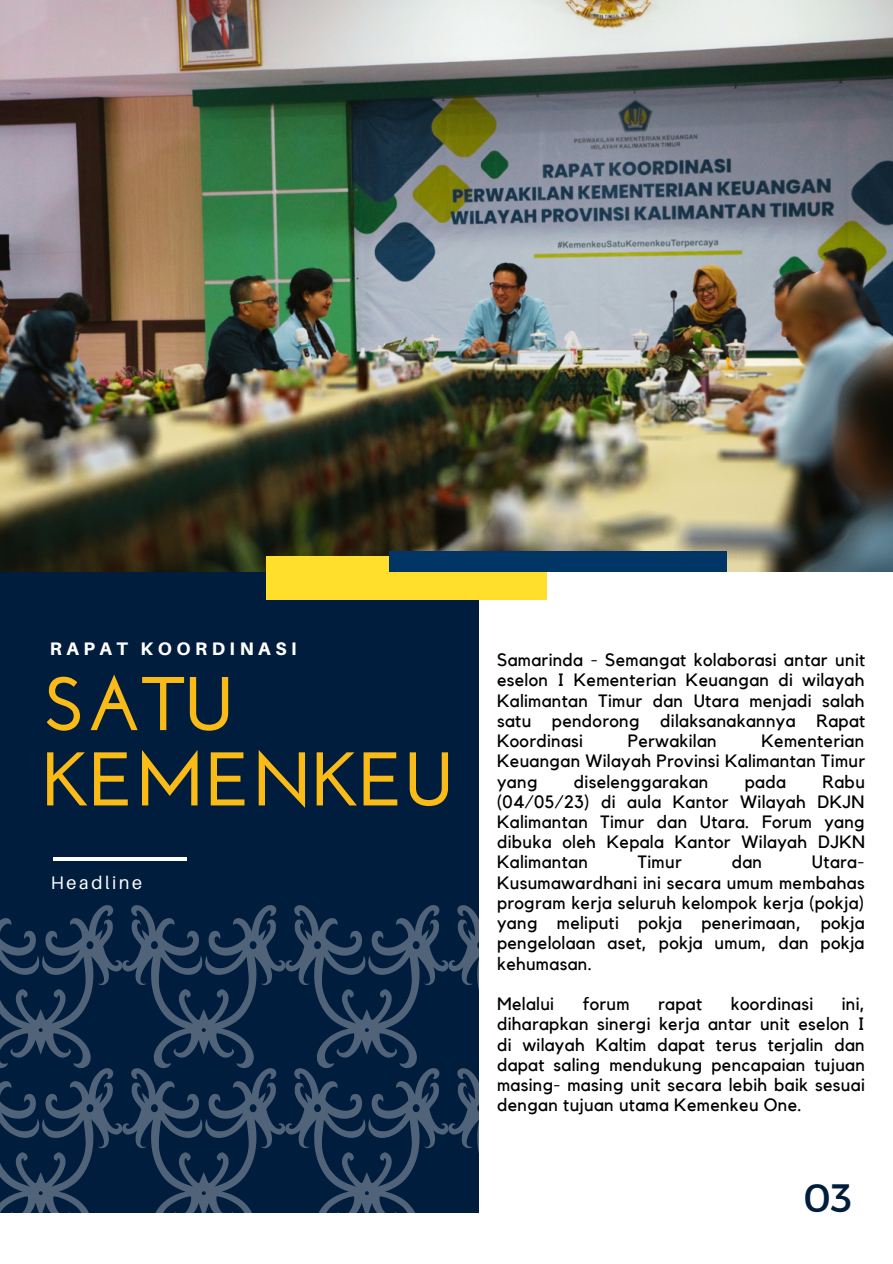
<style>
.page{position:relative;width:893px;height:1264px;background:#fff}
.page>*{position:absolute;margin:0;border:0;box-sizing:border-box;transform-origin:0 0}
.t1{font:700 75.9px/75.3px "Josefin Sans";color:#fabb17}
.t2{font:39.6px "Montserrat";color:#001d3d}
.t3{font:800 18.15px "Aileron";letter-spacing:.25em;color:#fff}
.t4{font:18.15px "Aileron";letter-spacing:.14em;color:#fff}
.t5{font:17.85px/20.2px "Kollektif";letter-spacing:.02em;color:#000;text-align:justify}
</style>
<div class="page">
<div style="left:0;top:567px;width:479px;height:645px;background:#001d3d"></div>
<img style="left:0;top:0;width:892px;height:571px">
<hr style="left:53px;top:857px;width:133px;height:4px;background:#fff">
<svg style="left:0;top:905px;width:479px;height:308px"></svg>
<div style="left:266px;top:556px;width:280px;height:44px;background:#ffdf2b"></div>
<div style="left:389px;top:551px;width:337px;height:20px;background:#003566"></div>
<p class="t3" style="left:50px;top:637px;width:248px">RAPAT KOORDINASI</p>
<p class="t1" style="left:43px;top:673px;width:411px">SATU<br>KEMENKEU</p>
<p class="t4" style="left:51px;top:871px;width:93px">Headline</p>
<p class="t5" style="left:497px;top:650px;width:369px">Samarinda - Semangat kolaborasi antar unit eselon I Kementerian Keuangan di wilayah Kalimantan Timur dan Utara menjadi salah satu pendorong dilaksanakannya Rapat Koordinasi</p>
<p class="t5" style="left:627px;top:731px;width:91px">Perwakilan</p>
<p class="t5" style="left:497px;top:731px;width:369px;text-indent:264px">Kementerian Keuangan Wilayah Provinsi Kalimantan Timur yang</p>
<p class="t5" style="left:497px;top:771px;width:369px;text-indent:325px">Rabu (04/05/23) di aula Kantor Wilayah DKJN Kalimantan Timur dan Utara. Forum yang dibuka oleh Kepala Kantor Wilayah DJKN Kalimantan</p>
<p class="t5" style="left:574px;top:771px;width:136px">diselenggarakan</p>
<p class="t5" style="left:744px;top:771px;width:43px">pada</p>
<p class="t5" style="left:638px;top:852px;width:45px">Timur</p>
<p class="t5" style="left:731px;top:852px;width:32px">dan</p>
<p class="t5" style="left:497px;top:852px;width:369px;text-indent:315px">Utara-Kusumawardhani ini secara umum membahas program kerja seluruh kelompok kerja (pokja) yang meliputi pokja penerimaan, pokja pengelolaan aset, pokja umum, dan pokja kehumasan.</p>
<p class="t5" style="left:497px;top:994px;width:58px">Melalui</p>
<p class="t5" style="left:582px;top:994px;width:48px">forum</p>
<p class="t5" style="left:658px;top:994px;width:45px">rapat</p>
<p class="t5" style="left:730px;top:994px;width:84px">koordinasi</p>
<p class="t5" style="left:497px;top:994px;width:369px;text-indent:345px">ini, diharapkan sinergi kerja antar unit eselon I di wilayah Kaltim dapat terus terjalin dan dapat saling mendukung pencapaian tujuan masing- masing unit secara lebih baik sesuai dengan tujuan utama Kemenkeu One.</p>
<p class="t2" style="left:803px;top:1171px;width:50px">03</p>
</div>
